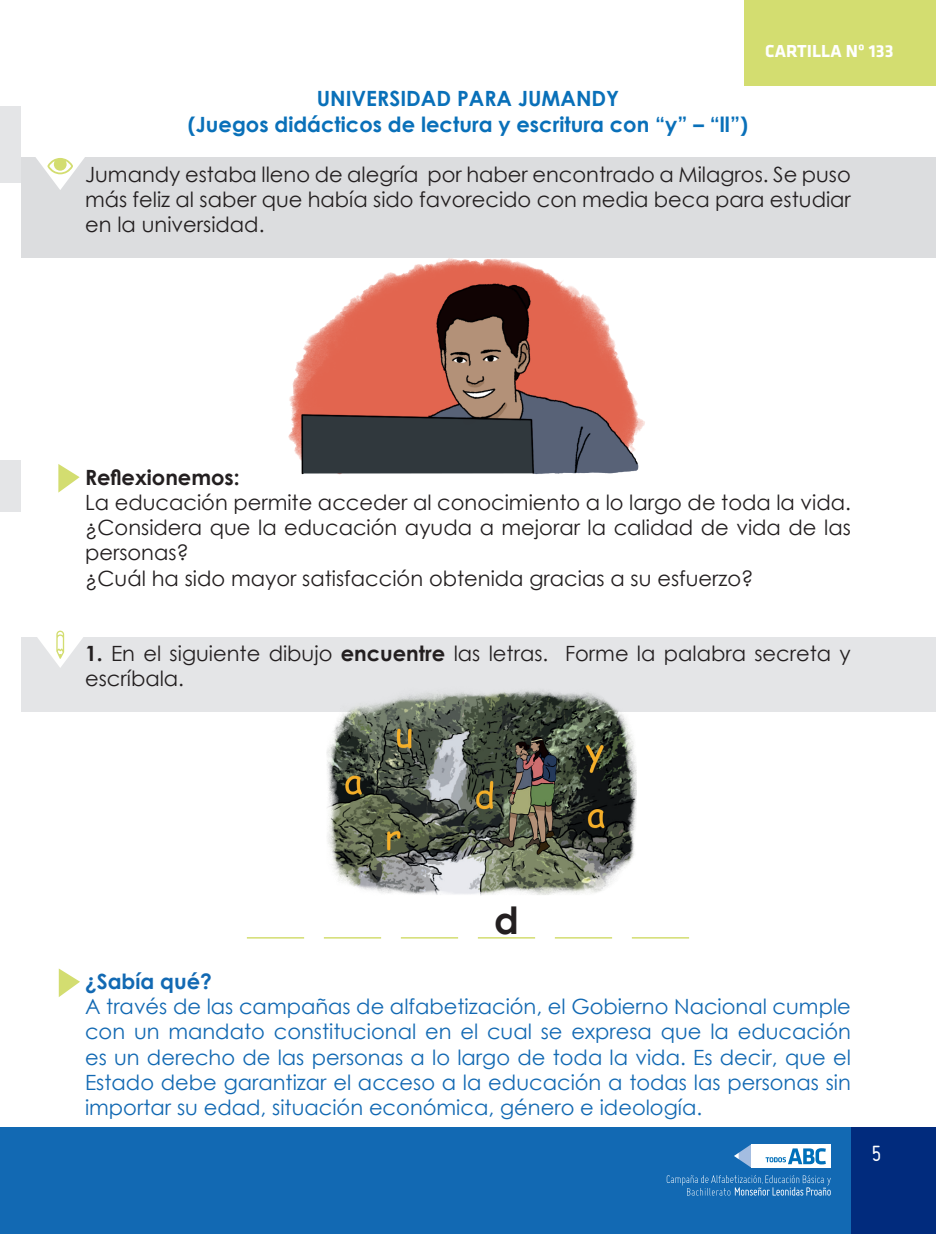
<style>
.page{position:relative;width:936px;height:1234px;background:#fff}
.page>*{position:absolute;margin:0;border:0;box-sizing:border-box;transform-origin:0 0}
.t1{font:700 37.5px "Century Gothic";color:#231f20}
.t2{font:24px "Miso";color:#fff}
.t3{font:21px/25.2px "Century Gothic";color:#231f20}
.t4{font:21px/25.2px "Century Gothic";color:#1269b3;text-align:justify}
.t5{font:700 21px/25.2px "Century Gothic";color:#0970b9;text-align:center}
.t6{font:700 21px "Century Gothic";color:#231f20}
.t7{font:700 21px "Century Gothic";color:#1269b3}
.t8{font:700 18px "Klavika";color:#fff}
.t9{font:300 9.75px "Miso";color:#fff}
.s1{font-weight:700}
</style>
<div class="page">
<div style="left:744px;top:0;width:191px;height:85px;background:#d3dd70"></div>
<div style="left:22px;top:1127px;width:913px;height:106px;background:#1269b3"></div>
<div style="left:851px;top:1127px;width:84px;height:106px;background:#012b7d"></div>
<svg style="left:734px;top:1144px;width:17px;height:23px"></svg>
<div style="left:751px;top:1143px;width:79px;height:24px;background:#fff"></div>
<svg style="left:765px;top:1148px;width:60px;height:16px"></svg>
<svg style="left:666px;top:1175px;width:164px;height:20px"></svg>
<div style="left:0;top:1127px;width:22px;height:106px;background:#1269b3"></div>
<div style="left:0;top:106px;width:21px;height:77px;background:#e4e5e7"></div>
<div style="left:0;top:459px;width:21px;height:52px;background:#e4e5e7"></div>
<div style="left:21px;top:157px;width:914px;height:100px;background:#dcdddf"></div>
<svg style="left:36px;top:157px;width:49px;height:33px"></svg>
<div style="left:21px;top:636px;width:914px;height:75px;background:#e4e5e7"></div>
<svg style="left:35px;top:630px;width:51px;height:37px"></svg>
<svg style="left:59px;top:968px;width:21px;height:28px"></svg>
<img style="left:280px;top:257px;width:376px;height:218px">
<img style="left:299px;top:690px;width:337px;height:206px">
<svg style="left:58px;top:464px;width:22px;height:28px"></svg>
<hr style="left:247px;top:936px;width:57px;height:2px;background:#d3dd70">
<hr style="left:324px;top:936px;width:57px;height:2px;background:#d3dd70">
<hr style="left:401px;top:936px;width:57px;height:2px;background:#d3dd70">
<hr style="left:478px;top:936px;width:57px;height:2px;background:#d3dd70">
<hr style="left:555px;top:936px;width:57px;height:2px;background:#d3dd70">
<hr style="left:631px;top:936px;width:58px;height:2px;background:#d3dd70">
<p class="t5" style="left:188px;top:85px;width:561px">UNIVERSIDAD PARA JUMANDY<br>(Juegos didácticos de lectura y escritura con “y” – “ll”)</p>
<p class="t8" style="left:765px;top:41px;width:130px">CARTILLA Nº 133</p>
<p class="t3" style="left:85px;top:161px;width:767px;text-align:justify">Jumandy estaba lleno de alegría por haber encontrado a Milagros. Se puso más feliz al saber que había sido favorecido con media beca para estudiar en la universidad.</p>
<p class="t6" style="left:85px;top:461px;width:156px">Reflexionemos:</p>
<p class="t3" style="left:85px;top:489px;width:767px">La educación permite acceder al conocimiento a lo largo de toda la vida. ¿Considera que la educación ayuda a mejorar la calidad de vida de las personas?<br>¿Cuál ha sido mayor satisfacción obtenida gracias a su esfuerzo?</p>
<p class="t3" style="left:85px;top:640px;width:767px"><span class="s1">1.</span> En el siguiente dibujo <span class="s1">encuentre</span> las letras. Forme la palabra secreta y escríbala.</p>
<h1 class="t1" style="left:494px;top:892px;width:26px">d</h1>
<p class="t7" style="left:85px;top:965px;width:128px">¿Sabía qué?</p>
<p class="t4" style="left:85px;top:993px;width:767px">A través de las campañas de alfabetización, el Gobierno Nacional cumple con un mandato constitucional en el cual se expresa que la educación es un derecho de las personas a lo largo de toda la vida. Es decir, que el Estado debe garantizar el acceso a la educación a todas las personas sin importar su edad, situación económica, género e ideología.</p>
<p class="t9" style="left:761px;top:1174px;width:3px">,</p>
<p class="t2" style="left:871px;top:1139px;width:11px">5</p>
</div>
